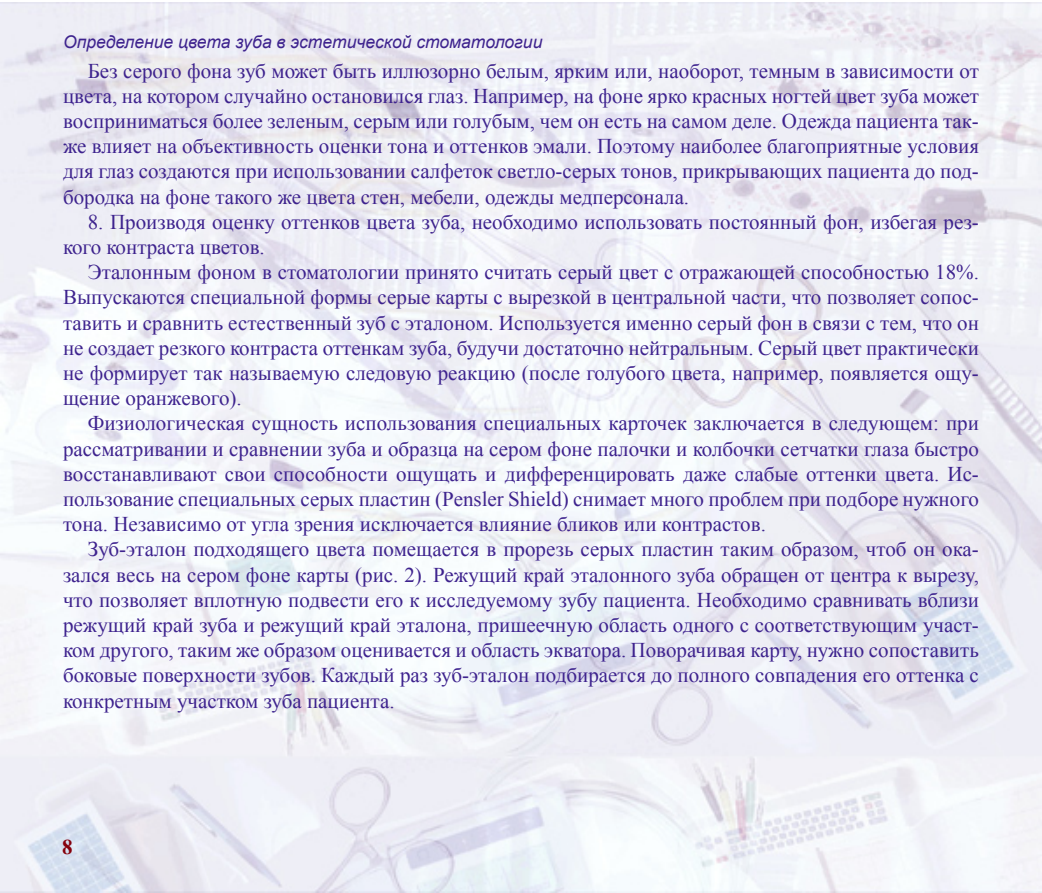
<style>
.page{position:relative;width:1042px;height:893px;background:#fff}
.page>*{position:absolute;margin:0;border:0;box-sizing:border-box;transform-origin:0 0}
.t1{font:21px/25.2px "Times New Roman";color:#3e238e;text-align:justify}
.t2{font:700 21px "Times New Roman";color:#85000c}
.t3{font:italic 17.5px "Arial";color:#3e238e}
</style>
<div class="page">
<img style="left:0;top:2px;width:1041px;height:891px">
<p class="t3" style="left:63px;top:31px;width:481px">Определение цвета зуба в эстетической стоматологии</p>
<p class="t1" style="left:63px;top:58px;width:917px;text-indent:25px">Без серого фона зуб может быть иллюзорно белым, ярким или, наоборот, темным в зависимости от цвета, на котором случайно остановился глаз. Например, на фоне ярко красных ногтей цвет зуба может восприниматься более зеленым, серым или голубым, чем он есть на самом деле. Одежда пациента так&shy;же влияет на объективность оценки тона и оттенков эмали. Поэтому наиболее благоприятные условия для глаз создаются при использовании салфеток светло-серых тонов, прикрывающих пациента до под&shy;бородка на фоне такого же цвета стен, мебели, одежды медперсонала.</p>
<p class="t1" style="left:63px;top:209px;width:917px;text-indent:25px">8. Производя оценку оттенков цвета зуба, необходимо использовать постоянный фон, избегая рез&shy;кого контраста цветов.</p>
<p class="t1" style="left:63px;top:259px;width:917px;text-indent:25px">Эталонным фоном в стоматологии принято считать серый цвет с отражающей способностью 18%.<br>Выпускаются специальной формы серые карты с вырезкой в центральной части, что позволяет сопос&shy;тавить и сравнить естественный зуб с эталоном. Используется именно серый фон в связи с тем, что он не создает резкого контраста оттенкам зуба, будучи достаточно нейтральным. Серый цвет практически не формирует так называемую следовую реакцию (после голубого цвета, например, появляется ощу&shy;щение оранжевого).</p>
<p class="t1" style="left:63px;top:410px;width:917px;text-indent:25px">Физиологическая сущность использования специальных карточек заключается в следующем: при рассматривании и сравнении зуба и образца на сером фоне палочки и колбочки сетчатки глаза быстро восстанавливают свои способности ощущать и дифференцировать даже слабые оттенки цвета. Ис&shy;пользование специальных серых пластин (Pensler Shield) снимает много проблем при подборе нужного тона. Независимо от угла зрения исключается влияние бликов или контрастов.</p>
<p class="t1" style="left:63px;top:536px;width:917px;text-indent:25px">Зуб-эталон подходящего цвета помещается в прорезь серых пластин таким образом, чтоб он ока&shy;зался весь на сером фоне карты (рис. 2). Режущий край эталонного зуба обращен от центра к вырезу, что позволяет вплотную подвести его к исследуемому зубу пациента. Необходимо сравнивать вблизи режущий край зуба и режущий край эталона, пришеечную область одного с соответствующим участ&shy;ком другого, таким же образом оценивается и область экватора. Поворачивая карту, нужно сопоставить боковые поверхности зубов. Каждый раз зуб-эталон подбирается до полного совпадения его оттенка с конкретным участком зуба пациента.</p>
<p class="t2" style="left:62px;top:832px;width:12px">8</p>
</div>
